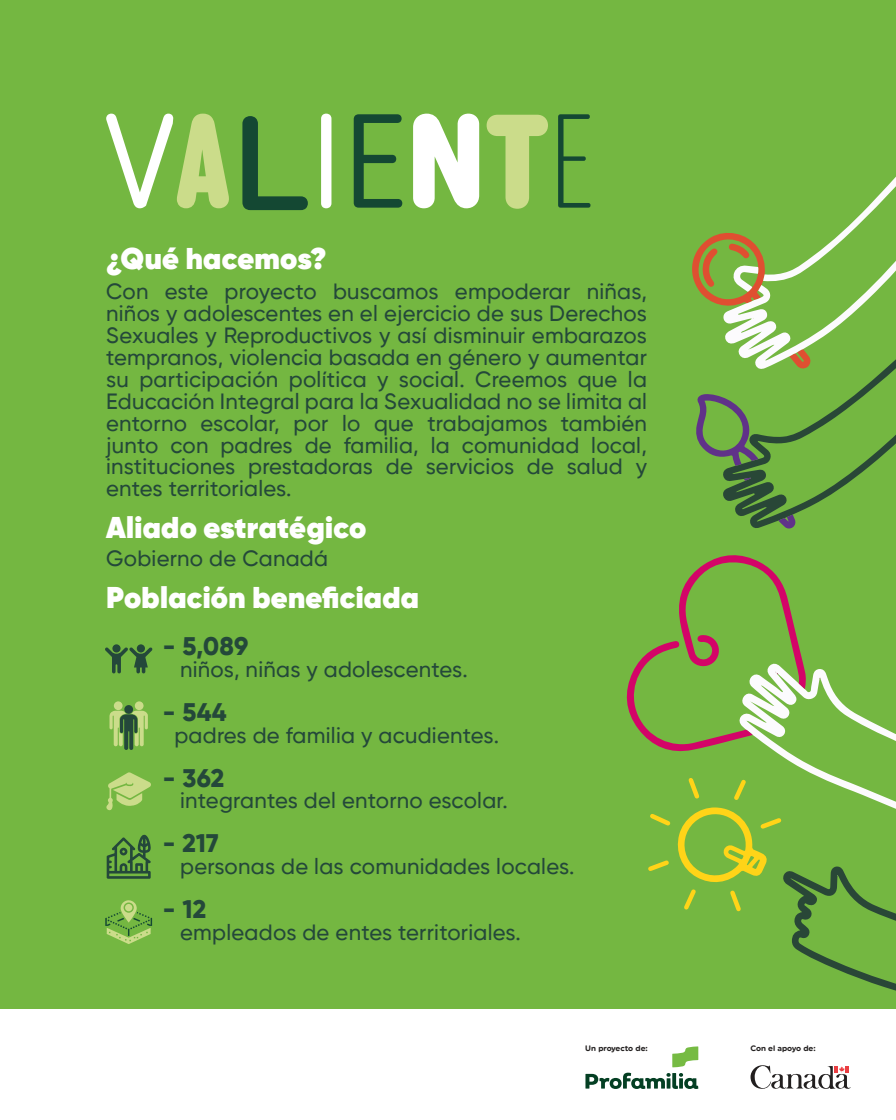
<style>
.page{position:relative;width:896px;height:1120px;background:#fff}
.page>*{position:absolute;margin:0;border:0;box-sizing:border-box;transform-origin:0 0}
.t1{font:800 29.93px "Gilroy";letter-spacing:.01em;color:#fff}
.t2{font:800 25.38px "Gilroy";letter-spacing:.01em;color:#24483a}
.t3{font:500 22.05px/21.9px "Gilroy";letter-spacing:.01em;color:#24483a;text-align:justify}
.t4{font:700 8.05px "Uniform Rnd";color:#221f1f}
</style>
<div class="page">
<div style="left:0;top:0;width:896px;height:1009px;background:#74b741"></div>
<svg style="left:106px;top:114px;width:123px;height:94px;background:#a2cc73"></svg>
<svg style="left:242px;top:116px;width:66px;height:94px;background:#53913c"></svg>
<svg style="left:321px;top:114px;width:10px;height:94px"></svg>
<svg style="left:354px;top:114px;width:48px;height:94px;background:#4d8a3b"></svg>
<svg style="left:413px;top:114px;width:66px;height:94px"></svg>
<svg style="left:558px;top:114px;width:33px;height:94px;background:#59983d"></svg>
<svg style="left:487px;top:115px;width:61px;height:94px;background:#9fc965"></svg>
<svg style="left:686px;top:164px;width:210px;height:365px;background:#7bb04d"></svg>
<svg style="left:623px;top:552px;width:273px;height:443px;background:#7db147"></svg>
<svg style="left:751px;top:1065px;width:100px;height:24px"></svg>
<svg style="left:672px;top:1046px;width:26px;height:21px"></svg>
<svg style="left:585px;top:1073px;width:113px;height:16px"></svg>
<svg style="left:109px;top:711px;width:39px;height:39px"></svg>
<div style="left:114px;top:701px;width:9px;height:9px;background:#cbdc8a;border-radius:50%"></div>
<div style="left:124px;top:705px;width:9px;height:9px;background:#24483a;border-radius:50%"></div>
<div style="left:135px;top:701px;width:9px;height:9px;background:#cbdc8a;border-radius:50%"></div>
<svg style="left:105px;top:647px;width:48px;height:27px"></svg>
<div style="left:137px;top:644px;width:8px;height:9px;background:#24483a;border-radius:50%"></div>
<div style="left:112px;top:644px;width:9px;height:9px;background:#24483a;border-radius:50%"></div>
<svg style="left:106px;top:772px;width:45px;height:39px;background:#9ec864"></svg>
<svg style="left:107px;top:834px;width:44px;height:45px;background:#50853d"></svg>
<svg style="left:105px;top:900px;width:47px;height:44px;background:#80b74f"></svg>
<div style="left:125px;top:904px;width:7px;height:7px;background:#cbdc8a;border-radius:50%"></div>
<h1 class="t1" style="left:106px;top:240px;width:222px">¿Qué hacemos?</h1>
<p class="t3" style="left:106px;top:281px;width:542px">Con este proyecto buscamos empoderar niñas, niños y adolescentes en el ejercicio de sus Derechos Sexuales y Reproductivos y así disminuir embarazos tempranos, violencia basada en género y aumentar su participación política y social. Creemos que la Educación Integral para la Sexualidad no se limita al entorno escolar, por lo que trabajamos también junto con padres de familia, la comunidad local, instituciones prestadoras de servicios de salud y entes territoriales.</p>
<h1 class="t1" style="left:106px;top:508px;width:262px">Aliado estratégico</h1>
<p class="t3" style="left:106px;top:548px;width:223px">Gobierno de Canadá</p>
<h1 class="t1" style="left:106px;top:578px;width:314px">Población beneficiada</h1>
<p class="t2" style="left:163px;top:631px;width:87px">- 5,089</p>
<p class="t3" style="left:180px;top:658px;width:289px">niños, niñas y adolescentes.</p>
<p class="t2" style="left:163px;top:696px;width:65px">- 544</p>
<p class="t3" style="left:174px;top:724px;width:326px">padres de familia y acudientes.</p>
<p class="t2" style="left:163px;top:762px;width:63px">- 362</p>
<p class="t3" style="left:180px;top:790px;width:329px">integrantes del entorno escolar.</p>
<p class="t2" style="left:163px;top:827px;width:57px">- 217</p>
<p class="t3" style="left:180px;top:855px;width:396px">personas de las comunidades locales.</p>
<p class="t2" style="left:163px;top:893px;width:45px">- 12</p>
<p class="t3" style="left:180px;top:921px;width:342px">empleados de entes territoriales.</p>
<p class="t4" style="left:585px;top:1044px;width:64px">Un proyecto de:</p>
<p class="t4" style="left:751px;top:1044px;width:67px">Con el apoyo de:</p>
</div>
